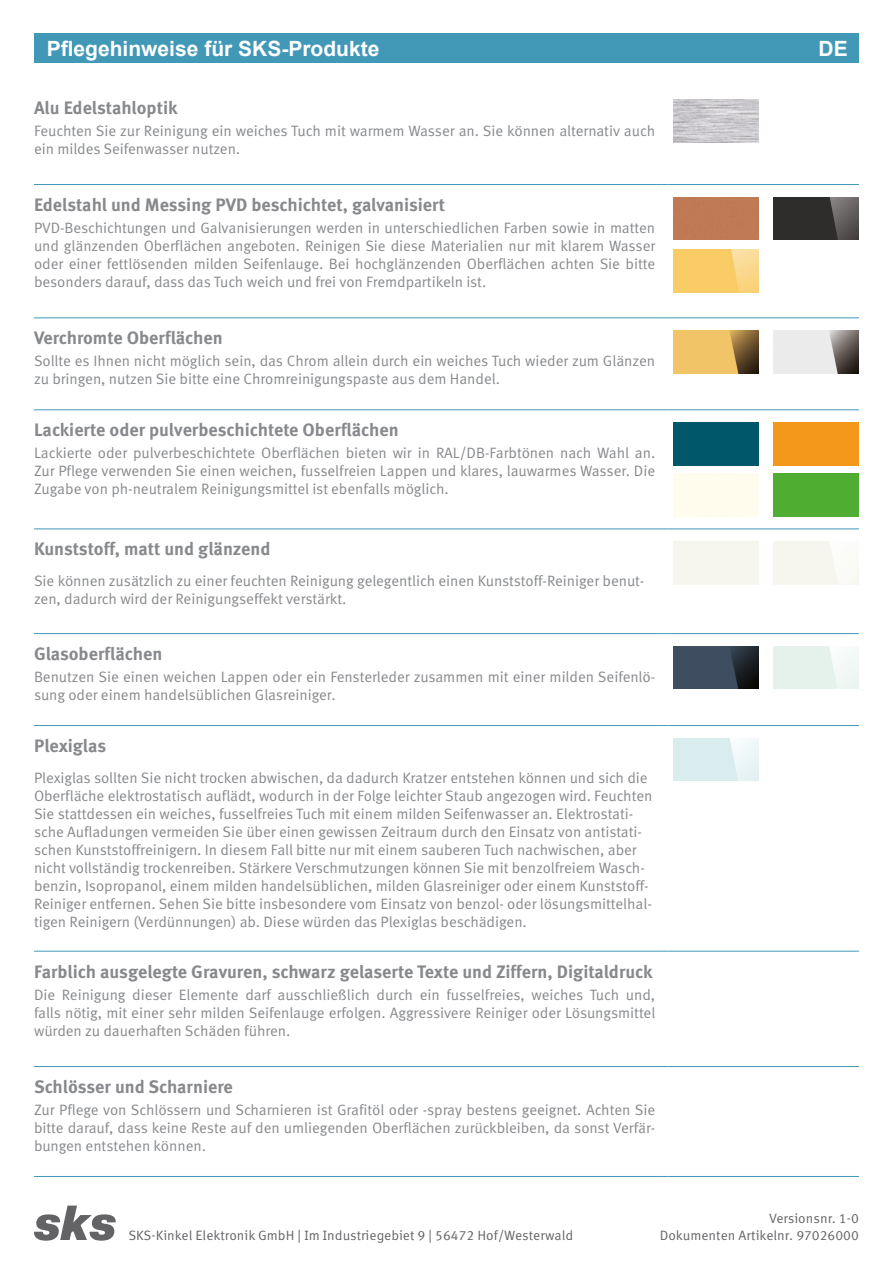
<style>
.page{position:relative;width:893px;height:1263px;background:#fff}
.page>*{position:absolute;margin:0;border:0;box-sizing:border-box;transform-origin:0 0}
.t1{font:700 21px "Arial";color:#fff}
.Überschrift_1{font:700 18px "Meta OT";color:#87898c}
.Absatz_unter_Ü1{font:15px/18px "Meta OT";letter-spacing:-.005em;color:#87898c;text-align:justify}
.Überschrift_1-2{font:15px/18px "Meta OT";letter-spacing:-.005em;color:#87898c}
.t2{font:13.5px "Meta Correspondence Pro";color:#636366}
</style>
<div class="page">
<svg style="left:34px;top:1205px;width:82px;height:36px"></svg>
<div style="left:34px;top:34px;width:825px;height:29px;background:#4198b7"></div>
<hr style="left:34px;top:317px;width:627px;height:1px;background:#4198b7">
<hr style="left:668px;top:317px;width:191px;height:1px;background:#4198b7">
<hr style="left:34px;top:409px;width:627px;height:1px;background:#4198b7">
<hr style="left:668px;top:409px;width:191px;height:1px;background:#4198b7">
<hr style="left:34px;top:528px;width:627px;height:1px;background:#4198b7">
<hr style="left:668px;top:528px;width:191px;height:1px;background:#4198b7">
<hr style="left:34px;top:633px;width:627px;height:1px;background:#4198b7">
<hr style="left:668px;top:633px;width:191px;height:1px;background:#4198b7">
<hr style="left:34px;top:725px;width:627px;height:1px;background:#4198b7">
<hr style="left:668px;top:725px;width:191px;height:1px;background:#4198b7">
<hr style="left:34px;top:951px;width:627px;height:1px;background:#4198b7">
<hr style="left:668px;top:951px;width:191px;height:1px;background:#4198b7">
<hr style="left:34px;top:1066px;width:627px;height:1px;background:#4198b7">
<hr style="left:668px;top:1066px;width:191px;height:1px;background:#4198b7">
<hr style="left:34px;top:1176px;width:627px;height:1px;background:#4198b7">
<hr style="left:668px;top:1176px;width:191px;height:1px;background:#4198b7">
<hr style="left:34px;top:184px;width:627px;height:1px;background:#4198b7">
<hr style="left:668px;top:184px;width:191px;height:1px;background:#4198b7">
<img style="left:674px;top:100px;width:85px;height:42px">
<div style="left:674px;top:197px;width:85px;height:43px;background:#bf7955"></div>
<img style="left:773px;top:197px;width:86px;height:43px">
<img style="left:674px;top:249px;width:85px;height:43px">
<img style="left:674px;top:331px;width:85px;height:42px">
<img style="left:773px;top:331px;width:86px;height:42px">
<div style="left:674px;top:423px;width:85px;height:42px;background:#005769"></div>
<div style="left:773px;top:423px;width:86px;height:42px;background:#f4981b"></div>
<div style="left:773px;top:474px;width:86px;height:42px;background:#4fae32"></div>
<img style="left:674px;top:646px;width:85px;height:43px">
<img style="left:773px;top:646px;width:86px;height:43px">
<img style="left:674px;top:738px;width:85px;height:43px">
<h1 class="t1" style="left:47px;top:34px;width:334px">Pflegehinweise für SKS-Produkte</h1>
<p class="Überschrift_1" style="left:34px;top:96px;width:145px">Alu Edelstahloptik</p>
<p class="Absatz_unter_Ü1" style="left:34px;top:122px;width:623px">Feuchten Sie zur Reinigung ein weiches Tuch mit warmem Wasser an. Sie können alternativ auch ein mildes Seifenwasser nutzen.</p>
<p class="Überschrift_1" style="left:34px;top:193px;width:413px">Edelstahl und Messing PVD beschichtet, galvanisiert</p>
<p class="Absatz_unter_Ü1" style="left:34px;top:219px;width:623px">PVD-Beschichtungen und Galvanisierungen werden in unterschiedlichen Farben sowie in matten und glänzenden Oberflächen angeboten. Reinigen Sie diese Materialien nur mit klarem Wasser oder einer fettlösenden milden Seifenlauge. Bei hochglänzenden Oberflächen achten Sie bitte besonders darauf, dass das Tuch weich und frei von Fremdpartikeln ist.</p>
<p class="Überschrift_1" style="left:34px;top:327px;width:190px">Verchromte Oberflächen</p>
<p class="Absatz_unter_Ü1" style="left:34px;top:352px;width:623px">Sollte es Ihnen nicht möglich sein, das Chrom allein durch ein weiches Tuch wieder zum Glänzen zu bringen, nutzen Sie bitte eine Chromreinigungspaste aus dem Handel.</p>
<p class="Überschrift_1" style="left:34px;top:418px;width:366px">Lackierte oder pulverbeschichtete Oberflächen</p>
<p class="Absatz_unter_Ü1" style="left:34px;top:444px;width:623px">Lackierte oder pulverbeschichtete Oberflächen bieten wir in RAL/DB-Farbtönen nach Wahl an.<br>Zur Pflege verwenden Sie einen weichen, fusselfreien Lappen und klares, lauwarmes Wasser. Die Zugabe von ph-neutralem Reinigungsmittel ist ebenfalls möglich.</p>
<p class="Überschrift_1" style="left:34px;top:538px;width:238px">Kunststoff, matt und glänzend</p>
<p class="Überschrift_1-2" style="left:34px;top:572px;width:612px">Sie können zusätzlich zu einer feuchten Reinigung gelegentlich einen Kunststoff-Reiniger benut&shy;zen, dadurch wird der Reinigungseffekt verstärkt.</p>
<p class="Überschrift_1" style="left:34px;top:642px;width:130px">Glasoberflächen</p>
<p class="Absatz_unter_Ü1" style="left:34px;top:668px;width:623px">Benutzen Sie einen weichen Lappen oder ein Fensterleder zusammen mit einer milden Seifenlö&shy;sung oder einem handelsüblichen Glasreiniger.</p>
<p class="Überschrift_1" style="left:34px;top:734px;width:74px">Plexiglas</p>
<p class="Überschrift_1-2" style="left:34px;top:769px;width:620px">Plexiglas sollten Sie nicht trocken abwischen, da dadurch Kratzer entstehen können und sich die Oberfläche elektrostatisch auflädt, wodurch in der Folge leichter Staub angezogen wird. Feuchten Sie stattdessen ein weiches, fusselfreies Tuch mit einem milden Seifenwasser an. Elektrostati&shy;sche Aufladungen vermeiden Sie über einen gewissen Zeitraum durch den Einsatz von antistati&shy;schen Kunststoffreinigern. In diesem Fall bitte nur mit einem sauberen Tuch nachwischen, aber nicht vollständig trockenreiben. Stärkere Verschmutzungen können Sie mit benzolfreiem Wasch&shy;benzin, Isopropanol, einem milden handelsüblichen, milden Glasreiniger oder einem Kunststoff-Reiniger entfernen. Sehen Sie bitte insbesondere vom Einsatz von benzol- oder lösungsmittelhal&shy;tigen Reinigern (Verdünnungen) ab. Diese würden das Plexiglas beschädigen.</p>
<p class="Überschrift_1" style="left:34px;top:960px;width:620px">Farblich ausgelegte Gravuren, schwarz gelaserte Texte und Ziffern, Digitaldruck</p>
<p class="Absatz_unter_Ü1" style="left:34px;top:986px;width:623px">Die Reinigung dieser Elemente darf ausschließlich durch ein fusselfreies, weiches Tuch und, falls nötig, mit einer sehr milden Seifenlauge erfolgen. Aggressivere Reiniger oder Lösungsmittel würden zu dauerhaften Schäden führen.</p>
<p class="Überschrift_1" style="left:34px;top:1075px;width:200px">Schlösser und Scharniere</p>
<p class="Absatz_unter_Ü1" style="left:34px;top:1101px;width:623px">Zur Pflege von Schlössern und Scharnieren ist Grafitöl oder -spray bestens geeignet. Achten Sie bitte darauf, dass keine Reste auf den umliegenden Oberflächen zurückbleiben, da sonst Verfär&shy;bungen entstehen können.</p>
<h1 class="t1" style="left:819px;top:34px;width:31px">DE</h1>
<p class="t2" style="left:769px;top:1208px;width:91px">Versionsnr. 1-0</p>
<p class="t2" style="left:128px;top:1224px;width:446px">SKS-Kinkel Elektronik GmbH | Im Industriegebiet 9 | 56472 Hof/Westerwald</p>
<p class="t2" style="left:660px;top:1224px;width:201px">Dokumenten Artikelnr. 97026000</p>
</div>
